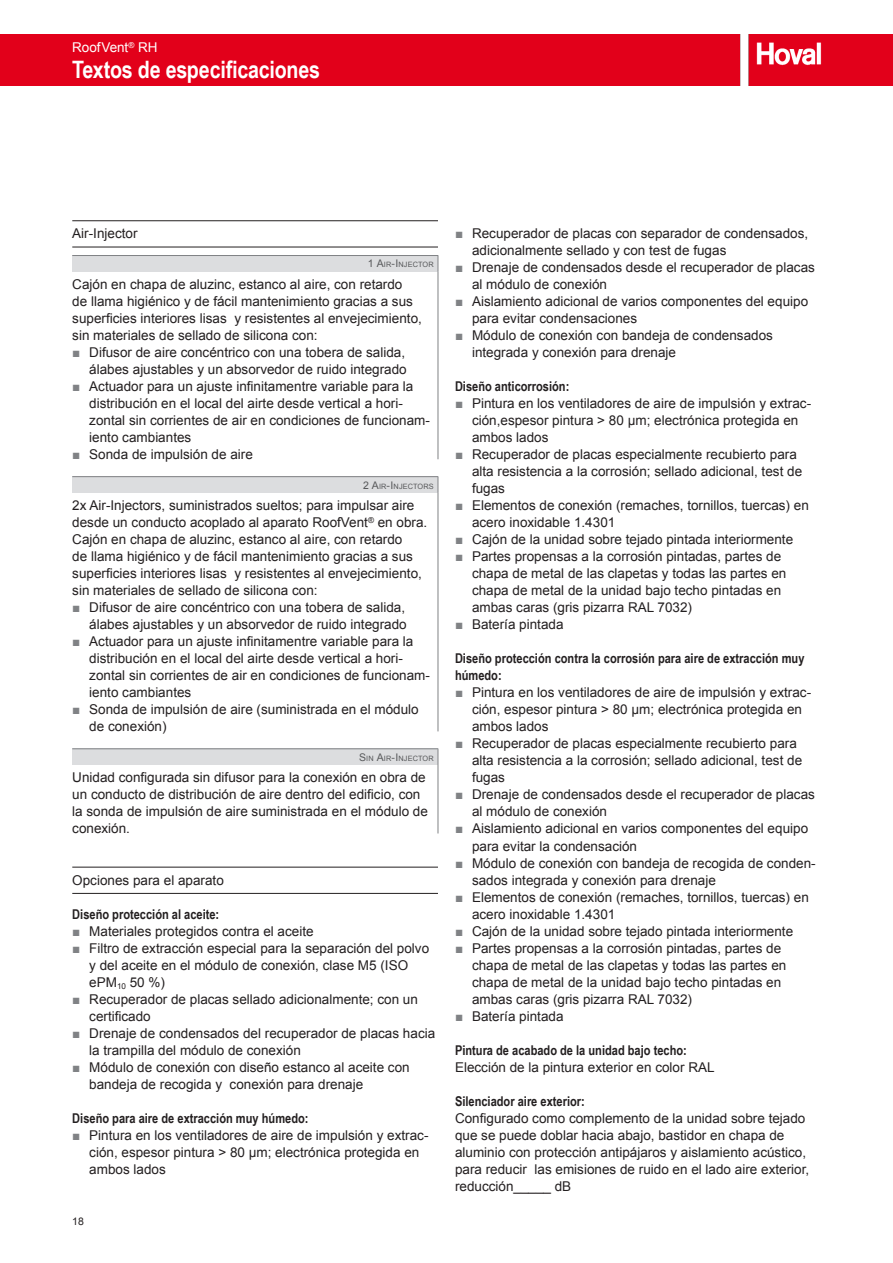
<style>
.page{position:relative;width:893px;height:1263px;background:#fff}
.page>*{position:absolute;margin:0;border:0;box-sizing:border-box;transform-origin:0 0}
.t1{font:700 24px "Arial Narrow";letter-spacing:-.01em;color:#fff}
.Text{font:13.5px/17px "Arial";color:#231f20}
.Titel_3{font:700 13.5px/17px "Arial Narrow";color:#231f20}
.Komponenten{font:13.5px "Arial";color:#231f20}
.t2{font:13.5px "Arial";letter-spacing:-.005em;color:#fff}
.t3{font:10.5px "Arial";color:#231f20}
.Option{font:7.35px "Arial";letter-spacing:.015em;color:#57585a}
.s1{font-size:10.5px}
.s2{color:#808285}
</style>
<div class="page">
<hr style="left:72px;top:220px;width:366px;height:1px;background:#231f20">
<hr style="left:72px;top:247px;width:366px;height:1px;background:#231f20">
<hr style="left:72px;top:867px;width:366px;height:1px;background:#231f20">
<hr style="left:72px;top:893px;width:366px;height:1px;background:#231f20">
<div style="left:72px;top:255px;width:366px;height:17px;background:#dcdddf"></div>
<hr style="left:438px;top:272px;width:1px;height:187px;background:#808285">
<hr style="left:72px;top:255px;width:366px;height:1px;background:#808285">
<svg style="left:438px;top:256px;width:1px;height:16px"></svg>
<div style="left:72px;top:477px;width:366px;height:16px;background:#dcdddf"></div>
<hr style="left:438px;top:493px;width:1px;height:238px;background:#808285">
<hr style="left:72px;top:476px;width:366px;height:1px;background:#808285">
<svg style="left:438px;top:477px;width:1px;height:16px"></svg>
<div style="left:72px;top:749px;width:366px;height:16px;background:#dcdddf"></div>
<hr style="left:438px;top:765px;width:1px;height:68px;background:#808285">
<hr style="left:72px;top:748px;width:366px;height:1px;background:#808285">
<svg style="left:438px;top:749px;width:1px;height:16px"></svg>
<div style="left:0;top:34px;width:893px;height:51px;background:#e2001a"></div>
<p class="t2" style="left:72px;top:39px;width:87px">RoofVent<sup>®</sup> RH</p>
<h1 class="t1" style="left:72px;top:51px;width:238px">Textos de especificacione</h1>
<p class="Komponenten" style="left:72px;top:225px;width:67px">Air-Injector</p>
<p class="Option" style="left:368px;top:260px;width:67px"><span class="s1">1 A</span>IR<span class="s1">-I</span> NJECTOR</p>
<p class="Text" style="left:72px;top:276px;width:351px">Cajón en chapa de aluzinc, estanco al aire, con retardo<br>de llama higiénico y de fácil mantenimiento gracias a sus superficies interiores lisas y resistentes al envejecimiento, sin materiales de sellado de silicona con:</p>
<p class="Text" style="left:72px;top:344px;width:336px;text-align:right"><span class="s2">■</span> Difusor de aire concéntrico con una tobera de salida, álabes ajustables y un absorvedor de ruido integrado</p>
<p class="Text" style="left:89px;top:378px;width:342px;text-indent:-17px"><span class="s2">■</span> Actuador para un ajuste infinitamentre variable para la distribución en el local del airte desde vertical a hori&shy;zontal sin corrientes de air en condiciones de funcionam&shy;iento cambiantes</p>
<p class="Text" style="left:72px;top:446px;width:182px"><span class="s2">■</span> Sonda de impulsión de aire</p>
<p class="Option" style="left:363px;top:481px;width:72px"><span class="s1">2 A</span>IR<span class="s1">-I</span> NJECTORS</p>
<p class="Text" style="left:72px;top:497px;width:356px">2x Air-Injectors, suministrados sueltos; para impulsar aire desde un conducto acoplado al aparato RoofVent<sup>®</sup> en obra.</p>
<p class="Text" style="left:72px;top:531px;width:351px">Cajón en chapa de aluzinc, estanco al aire, con retardo<br>de llama higiénico y de fácil mantenimiento gracias a sus superficies interiores lisas y resistentes al envejecimiento, sin materiales de sellado de silicona con:</p>
<p class="Text" style="left:72px;top:599px;width:336px;text-align:right"><span class="s2">■</span> Difusor de aire concéntrico con una tobera de salida, álabes ajustables y un absorvedor de ruido integrado</p>
<p class="Text" style="left:89px;top:633px;width:342px;text-indent:-17px"><span class="s2">■</span> Actuador para un ajuste infinitamentre variable para la distribución en el local del airte desde vertical a hori&shy;zontal sin corrientes de air en condiciones de funcionam&shy;iento cambiantes</p>
<p class="Text" style="left:89px;top:701px;width:331px;text-indent:-17px"><span class="s2">■</span> Sonda de impulsión de aire (suministrada en el módulo de conexión)</p>
<p class="Option" style="left:359px;top:753px;width:76px"><span class="s1">S</span>IN <span class="s1">A</span>IR<span class="s1">-I</span> NJECTOR</p>
<p class="Text" style="left:72px;top:769px;width:357px">Unidad configurada sin difusor para la conexión en obra de un conducto de distribución de aire dentro del edificio, con la sonda de impulsión de aire suministrada en el módulo de conexión.</p>
<p class="Komponenten" style="left:72px;top:871px;width:153px">Opciones para el aparato</p>
<p class="Titel_3" style="left:72px;top:905px;width:149px">Diseño protección al aceite:</p>
<p class="Text" style="left:72px;top:922px;width:243px"><span class="s2">■</span> Materiales protegidos contra el aceite</p>
<p class="Text" style="left:89px;top:939px;width:341px;text-indent:-17px"><span class="s2">■</span> Filtro de extracción especial para la separación del polvo y del aceite en el módulo de conexión, clase M5 (ISO ePM<sub>10</sub> 50 %)</p>
<p class="Text" style="left:89px;top:990px;width:330px;text-indent:-17px"><span class="s2">■</span> Recuperador de placas sellado adicionalmente; con un certificado</p>
<p class="Text" style="left:89px;top:1024px;width:347px;text-indent:-17px"><span class="s2">■</span> Drenaje de condensados del recuperador de placas hacia la trampilla del módulo de conexión</p>
<p class="Text" style="left:89px;top:1058px;width:322px;text-indent:-17px"><span class="s2">■</span> Módulo de conexión con diseño estanco al aceite con bandeja de recogida y conexión para drenaje</p>
<p class="Titel_3" style="left:72px;top:1109px;width:238px">Diseño para aire de extracción muy húmedo:</p>
<p class="Text" style="left:89px;top:1126px;width:341px;text-indent:-17px"><span class="s2">■</span> Pintura en los ventiladores de aire de impulsión y extrac&shy;ción, espesor pintura &gt; 80 μm; electrónica protegida en ambos lados</p>
<p class="t3" style="left:72px;top:1214px;width:13px">18</p>
<p class="Text" style="left:472px;top:225px;width:338px;text-indent:-17px"><span class="s2">■</span> Recuperador de placas con separador de condensados, adicionalmente sellado y con test de fugas</p>
<p class="Text" style="left:472px;top:259px;width:344px;text-indent:-17px"><span class="s2">■</span> Drenaje de condensados desde el recuperador de placas al módulo de conexión</p>
<p class="Text" style="left:472px;top:293px;width:338px;text-indent:-17px"><span class="s2">■</span> Aislamiento adicional de varios componentes del equipo para evitar condensaciones</p>
<p class="Text" style="left:472px;top:327px;width:302px;text-indent:-17px"><span class="s2">■</span> Módulo de conexión con bandeja de condensados integrada y conexión para drenaje</p>
<p class="Titel_3" style="left:455px;top:377px;width:116px">Diseño anticorrosión:</p>
<p class="Text" style="left:472px;top:395px;width:341px;text-indent:-17px"><span class="s2">■</span> Pintura en los ventiladores de aire de impulsión y extrac&shy;ción,espesor pintura &gt; 80 μm; electrónica protegida en ambos lados</p>
<p class="Text" style="left:472px;top:446px;width:332px;text-indent:-17px"><span class="s2">■</span> Recuperador de placas especialmente recubierto para alta resistencia a la corrosión; sellado adicional, test de fugas</p>
<p class="Text" style="left:472px;top:497px;width:338px;text-indent:-17px"><span class="s2">■</span> Elementos de conexión (remaches, tornillos, tuercas) en acero inoxidable 1.4301</p>
<p class="Text" style="left:455px;top:531px;width:340px"><span class="s2">■</span> Cajón de la unidad sobre tejado pintada interiormente</p>
<p class="Text" style="left:472px;top:548px;width:316px;text-indent:-17px"><span class="s2">■</span> Partes propensas a la corrosión pintadas, partes de chapa de metal de las clapetas y todas las partes en chapa de metal de la unidad bajo techo pintadas en ambas caras (gris pizarra RAL 7032)</p>
<p class="Text" style="left:455px;top:616px;width:110px"><span class="s2">■</span> Batería pintada</p>
<p class="Titel_3" style="left:455px;top:649px;width:351px">Diseño protección contra la corrosión para aire de extracción muy húmedo:</p>
<p class="Text" style="left:472px;top:684px;width:341px;text-indent:-17px"><span class="s2">■</span> Pintura en los ventiladores de aire de impulsión y extrac&shy;ción, espesor pintura &gt; 80 μm; electrónica protegida en ambos lados</p>
<p class="Text" style="left:472px;top:735px;width:332px;text-indent:-17px"><span class="s2">■</span> Recuperador de placas especialmente recubierto para alta resistencia a la corrosión; sellado adicional, test de fugas</p>
<p class="Text" style="left:472px;top:786px;width:344px;text-indent:-17px"><span class="s2">■</span> Drenaje de condensados desde el recuperador de placas al módulo de conexión</p>
<p class="Text" style="left:472px;top:820px;width:338px;text-indent:-17px"><span class="s2">■</span> Aislamiento adicional en varios componentes del equipo para evitar la condensación</p>
<p class="Text" style="left:472px;top:854px;width:345px;text-indent:-17px"><span class="s2">■</span> Módulo de conexión con bandeja de recogida de conden&shy;sados integrada y conexión para drenaje</p>
<p class="Text" style="left:472px;top:888px;width:338px;text-indent:-17px"><span class="s2">■</span> Elementos de conexión (remaches, tornillos, tuercas) en acero inoxidable 1.4301</p>
<p class="Text" style="left:455px;top:922px;width:340px"><span class="s2">■</span> Cajón de la unidad sobre tejado pintada interiormente</p>
<p class="Text" style="left:472px;top:939px;width:316px;text-indent:-17px"><span class="s2">■</span> Partes propensas a la corrosión pintadas, partes de chapa de metal de las clapetas y todas las partes en chapa de metal de la unidad bajo techo pintadas en ambas caras (gris pizarra RAL 7032)</p>
<p class="Text" style="left:455px;top:1007px;width:110px"><span class="s2">■</span> Batería pintada</p>
<p class="Titel_3" style="left:455px;top:1041px;width:233px">Pintura de acabado de la unidad bajo techo:</p>
<p class="Text" style="left:455px;top:1058px;width:261px">Elección de la pintura exterior en color RAL</p>
<p class="Titel_3" style="left:455px;top:1092px;width:131px">Silenciador aire exterior:</p>
<p class="Text" style="left:455px;top:1109px;width:356px">Configurado como complemento de la unidad sobre tejado que se puede doblar hacia abajo, bastidor en chapa de aluminio con protección antipájaros y aislamiento acústico, para reducir las emisiones de ruido en el lado aire exterior, reducción_____ dB</p>
</div>
